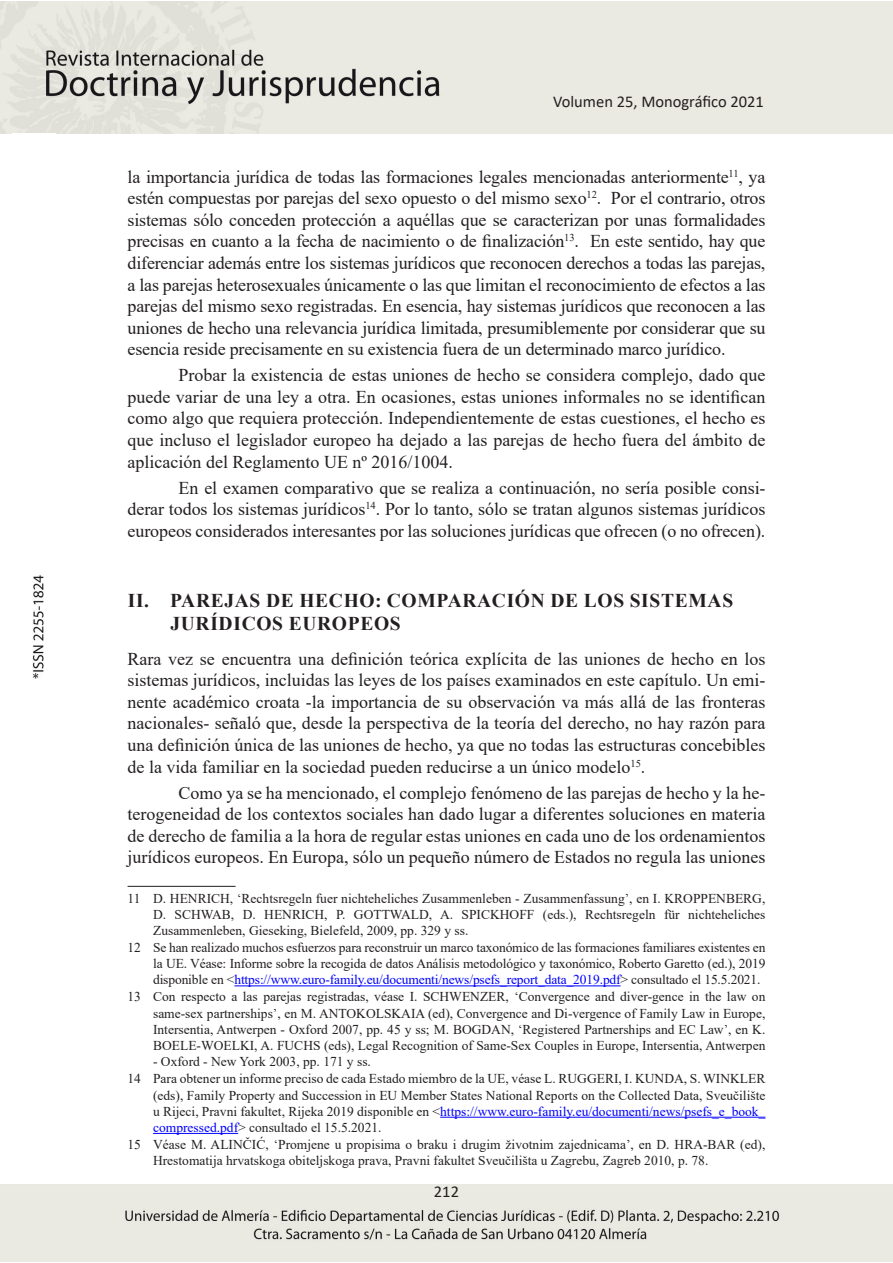
<style>
.page{position:relative;width:893px;height:1263px;background:#fff}
.page>*{position:absolute;margin:0;border:0;box-sizing:border-box;transform-origin:0 0}
.TITULO_1{font:700 19.5px/23.4px "Times New Roman";letter-spacing:.035em;color:#231f20}
.PARRAFO_2{font:18px/21.6px "Times New Roman";color:#231f20;text-align:justify}
.PARRAFO_1{font:18px/21.6px "Times New Roman";color:#231f20;text-align:justify}
.t1{font:16.5px "Calibri";color:#231f20}
.PIE{font:13.5px/16.2px "Times New Roman";color:#231f20;text-align:justify}
.s1{color:#00f}
</style>
<div class="page">
<img style="left:0;top:1184px;width:893px;height:78px">
<img style="left:0;top:1px;width:893px;height:133px">
<img style="left:32px;top:575px;width:12px;height:104px">
<hr style="left:128px;top:886px;width:108px;height:1px;background:#231f20">
<hr style="left:234px;top:985px;width:387px;height:1px;background:#00f">
<hr style="left:440px;top:1117px;width:325px;height:1px;background:#00f">
<hr style="left:153px;top:1133px;width:85px;height:1px;background:#00f">
<p class="t1" style="left:553px;top:90px;width:212px">Volumen 25, Monográfico 2021</p>
<p class="PARRAFO_2" style="left:128px;top:165px;width:639px">la importancia jurídica de todas las formaciones legales mencionadas anteriormente<sup>11</sup>, ya estén compuestas por parejas del sexo opuesto o del mismo sexo<sup>12</sup>. Por el contrario, otros sistemas sólo conceden protección a aquéllas que se caracterizan por unas formalidades precisas en cuanto a la fecha de nacimiento o de finalización<sup>13</sup>. En este sentido, hay que diferenciar además entre los sistemas jurídicos que reconocen derechos a todas las parejas, a las parejas heterosexuales únicamente o las que limitan el reconocimiento de efectos a las parejas del mismo sexo registradas. En esencia, hay sistemas jurídicos que reconocen a las uniones de hecho una relevancia jurídica limitada, presumiblemente por considerar que su esencia reside precisamente en su existencia fuera de un determinado marco jurídico.</p>
<p class="PARRAFO_2" style="left:128px;top:364px;width:639px;text-indent:51px">Probar la existencia de estas uniones de hecho se considera complejo, dado que puede variar de una ley a otra. En ocasiones, estas uniones informales no se identifican como algo que requiera protección. Independientemente de estas cuestiones, el hecho es que incluso el legislador europeo ha dejado a las parejas de hecho fuera del ámbito de aplicación del Reglamento UE nº 2016/1004.</p>
<p class="PARRAFO_2" style="left:128px;top:476px;width:639px;text-indent:51px">En el examen comparativo que se realiza a continuación, no sería posible consi&shy;derar todos los sistemas jurídicos<sup>14</sup>. Por lo tanto, sólo se tratan algunos sistemas jurídicos europeos considerados interesantes por las soluciones jurídicas que ofrecen (o no ofrecen).</p>
<p class="TITULO_1" style="left:170px;top:588px;width:564px;text-indent:-43px">II. PAREJAS DE HECHO: COMPARACIÓN DE LOS SISTEMAS<br>JURÍDICOS EUROPEOS</p>
<p class="PARRAFO_1" style="left:128px;top:647px;width:639px">Rara vez se encuentra una definición teórica explícita de las uniones de hecho en los sistemas jurídicos, incluidas las leyes de los países examinados en este capítulo. Un emi&shy;nente académico croata -la importancia de su observación va más allá de las fronteras nacionales- señaló que, desde la perspectiva de la teoría del derecho, no hay razón para una definición única de las uniones de hecho, ya que no todas las estructuras concebibles de la vida familiar en la sociedad pueden reducirse a un único modelo<sup>15</sup>.</p>
<p class="PARRAFO_2" style="left:128px;top:781px;width:639px;text-indent:51px">Como ya se ha mencionado, el complejo fenómeno de las parejas de hecho y la he&shy;terogeneidad de los contextos sociales han dado lugar a diferentes soluciones en materia de derecho de familia a la hora de regular estas uniones en cada uno de los ordenamientos jurídicos europeos. En Europa, sólo un pequeño número de Estados no regula las uniones</p>
<p class="PIE" style="left:153px;top:889px;width:614px;text-indent:-26px">11 D. HENRICH, ʻRechtsregeln fuer nichteheliches Zusammenleben - Zusammenfassungʼ, en I. KROPPENBERG, D. SCHWAB, D. HENRICH, P. GOTTWALD, A. SPICKHOFF (eds.), Rechtsregeln für nichteheliches Zusammenleben, Gieseking, Bielefeld, 2009, pp. 329 y ss.</p>
<p class="PIE" style="left:153px;top:939px;width:614px;text-indent:-26px">12 Se han realizado muchos esfuerzos para reconstruir un marco taxonómico de las formaciones familiares existentes en la UE. Véase: Informe sobre la recogida de datos Análisis metodológico y taxonómico, Roberto Garetto (ed.), 2019 disponible en ˂<span class="s1">https://www.euro-family.eu/documenti/news/psefs_report_data_2019.pdf</span>˃ consultado el 15.5.2021.</p>
<p class="PIE" style="left:153px;top:988px;width:614px;text-indent:-26px">13 Con respecto a las parejas registradas, véase I. SCHWENZER, ʻConvergence and diver-gence in the law on same-sex partnershipsʼ, en M. ANTOKOLSKAIA (ed), Convergence and Di-vergence of Family Law in Europe, Intersentia, Antwerpen - Oxford 2007, pp. 45 y ss; M. BOGDAN, ʻRegistered Partnerships and EC Lawʼ, en K.<br>BOELE-WOELKI, A. FUCHS (eds), Legal Recognition of Same-Sex Couples in Europe, Intersentia, Antwerpen</p>
<p class="PIE" style="left:153px;top:1053px;width:219px">- Oxford - New York 2003, pp. 171 y ss.</p>
<p class="PIE" style="left:153px;top:1070px;width:614px;text-indent:-26px">14 Para obtener un informe preciso de cada Estado miembro de la UE, véase L. RUGGERI, I. KUNDA, S. WINKLER (eds), Family Property and Succession in EU Member States National Reports on the Collected Data, Sveučilište u Rijeci, Pravni fakultet, Rijeka 2019 disponible en ˂<span class="s1">https://www.euro-family.eu/documenti/news/psefs_e_book_ compressed.pdf</span>˃ consultado el 15.5.2021.</p>
<p class="PIE" style="left:153px;top:1136px;width:614px;text-indent:-26px">15 Véase M. ALINČIĆ, ʻPromjene u propisima o braku i drugim životnim zajednicamaʼ, en D. HRA-BAR (ed),<br>Hrestomatija hrvatskoga obiteljskoga prava, Pravni fakultet Sveučilišta u Zagrebu, Zagreb 2010, p. 78.</p>
<p class="t1" style="left:434px;top:1180px;width:27px">212</p>
</div>
